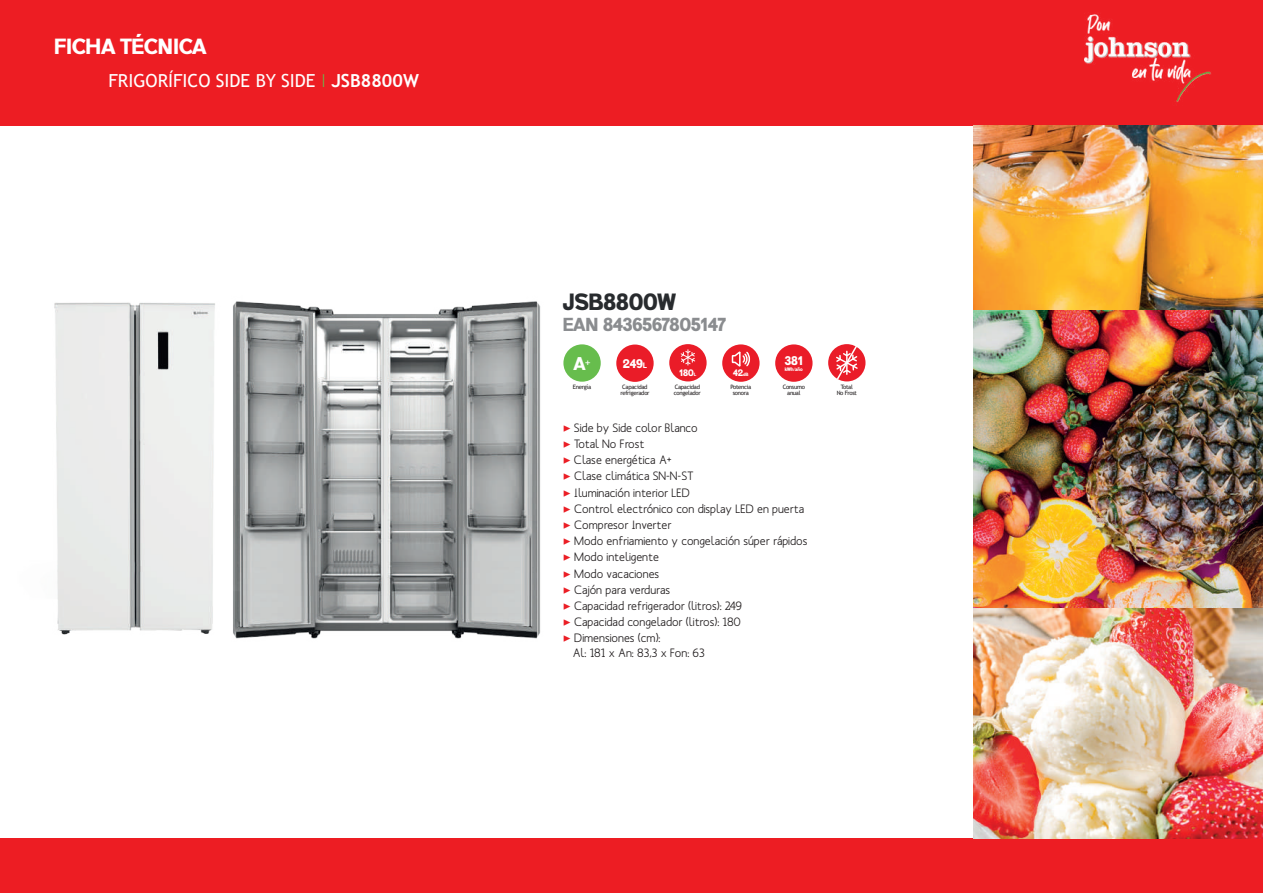
<style>
.page{position:relative;width:1263px;height:893px;background:#fff}
.page>*{position:absolute;margin:0;border:0;box-sizing:border-box;transform-origin:0 0}
.t1{font:22.5px "Maximum Impact";color:#282b2e}
.t2{font:21px "Maximum Impact";color:#fff}
.t3{font:18px "Trebuchet MS";color:#fff}
.t4{font:18px "Maximum Impact";color:#8a8c8f}
.t5{font:17.7px "Maximum Impact";color:#fff}
.t6{font:500 12px/16.2px "Mank Sans";color:#231f20}
.t7{font:12px "Maximum Impact";color:#fff}
.t8{font:9px "Maximum Impact";color:#fff}
.t9{font:8.85px "Maximum Impact";color:#fff}
.t10{font:6px/6.8px "Trebuchet MS";letter-spacing:-.05em;color:#231f20;text-align:center}
.t11{font:4.95px "Maximum Impact";color:#fff}
.s1{font-family:"DIN Pro";font-weight:300;color:#67bd4d}
.s2{font-weight:700}
.s3{font-size:7.5px}
.s4{font-size:4.5px}
.s5{font-family:"Minion Pro";font-weight:400;font-size:13.5px;color:#eb1e25}
</style>
<div class="page">
<div style="left:0;top:0;width:1263px;height:125px;background:#ed1d23"></div>
<img style="left:1084px;top:14px;width:127px;height:88px">
<div style="left:0;top:839px;width:1263px;height:54px;background:#ed1d23"></div>
<img style="left:974px;top:125px;width:289px;height:714px">
<div style="left:616px;top:345px;width:38px;height:37px;background:#ea1c28;border-radius:50%"></div>
<div style="left:563px;top:344px;width:38px;height:38px;background:#67bd4d;border-radius:50%"></div>
<div style="left:722px;top:344px;width:37px;height:38px;background:#ea1c28;border-radius:50%"></div>
<svg style="left:731px;top:351px;width:19px;height:16px"></svg>
<div style="left:775px;top:344px;width:37px;height:38px;background:#ea1c28;border-radius:50%"></div>
<div style="left:669px;top:344px;width:38px;height:37px;background:#ea1c28;border-radius:50%"></div>
<div style="left:828px;top:344px;width:37px;height:37px;background:#ea1c28;border-radius:50%"></div>
<svg style="left:680px;top:349px;width:15px;height:17px"></svg>
<svg style="left:835px;top:344px;width:25px;height:37px"></svg>
<img style="left:240px;top:301px;width:301px;height:338px">
<img style="left:54px;top:301px;width:186px;height:338px">
<h2 class="t2" style="left:54px;top:33px;width:154px">FICHA TÉCNICA</h2>
<h3 class="t3" style="left:108px;top:70px;width:312px">FRIGORÍFICO SIDE BY SIDE <span class="s1">І</span> <span class="s2">JSB8800W</span></h3>
<h1 class="t1" style="left:563px;top:288px;width:115px">JSB8800W</h1>
<h3 class="t4" style="left:563px;top:314px;width:164px">EAN 8436567805147</h3>
<h3 class="t5" style="left:574px;top:352px;width:13px">A</h3>
<p class="t7" style="left:623px;top:356px;width:25px">249<span class="s3">L</span></p>
<p class="t9" style="left:586px;top:356px;width:6px">+</p>
<p class="t8" style="left:679px;top:367px;width:18px">180<span class="s4">L</span></p>
<p class="t8" style="left:733px;top:367px;width:17px">42<span class="s4">dB</span></p>
<p class="t7" style="left:785px;top:353px;width:20px">381</p>
<p class="t11" style="left:785px;top:367px;width:20px">kWh/año</p>
<p class="t10" style="left:573px;top:383px;width:20px">Energía</p>
<p class="t10" style="left:622px;top:383px;width:27px">Capacidad</p>
<p class="t10" style="left:675px;top:383px;width:27px">Capacidad</p>
<p class="t10" style="left:783px;top:383px;width:24px">Consumo</p>
<p class="t10" style="left:841px;top:383px;width:14px">Total</p>
<p class="t10" style="left:620px;top:390px;width:31px">refrigerador</p>
<p class="t10" style="left:674px;top:390px;width:28px">congelador</p>
<p class="t10" style="left:787px;top:390px;width:15px">anual</p>
<p class="t10" style="left:837px;top:390px;width:22px">No Frost</p>
<p class="t10" style="left:730px;top:383px;width:22px">Potencia sonora</p>
<p class="t6" style="left:563px;top:419px;width:246px"><span class="s5">▶</span> Side by Side color Blanco<br><span class="s5">▶</span> Total No Frost<br><span class="s5">▶</span> Clase energética A+<br><span class="s5">▶</span> Clase climática SN-N-ST<br><span class="s5">▶</span> Iluminación interior LED<br><span class="s5">▶</span> Control electrónico con display LED en puerta <span class="s5">▶</span> Compresor Inverter<br><span class="s5">▶</span> Modo enfriamiento y congelación súper rápidos <span class="s5">▶</span> Modo inteligente<br><span class="s5">▶</span> Modo vacaciones<br><span class="s5">▶</span> Cajón para verduras<br><span class="s5">▶</span> Capacidad refrigerador (litros): 249<br><span class="s5">▶</span> Capacidad congelador (litros): 180<br><span class="s5">▶</span> Dimensiones (cm):</p>
<p class="t6" style="left:573px;top:644px;width:134px">Al: 181 x An: 83,3 x Fon: 63</p>
</div>
